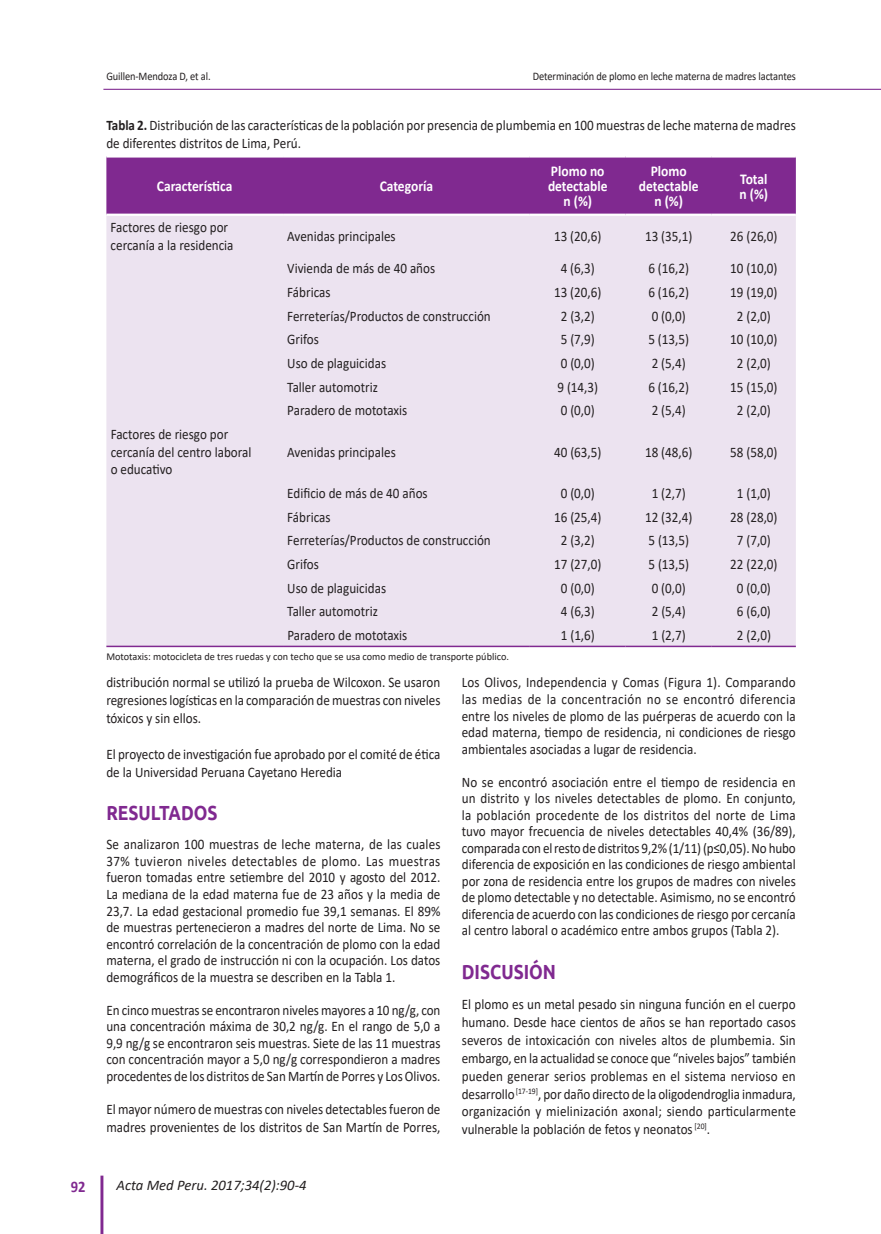
<style>
.page{position:relative;width:881px;height:1234px;background:#fff}
.page>*{position:absolute;margin:0;border:0;box-sizing:border-box;transform-origin:0 0}
._07_SUB{font:700 20.4px "Ubuntu";color:#802990;scale:.85 1}
.t1{font:700 16.05px "Calibri";color:#802990;scale:.9 1}
.CABECERA{font:700 15px/15px "Calibri";color:#fff;scale:.9 1}
.t2{font:italic 14.7px "Calibri";color:#231f20}
._06_TEXTOS{font:14.55px/16.5px "Calibri";color:#231f20;text-align:justify;scale:.9 1}
.CELDA{font:14.55px "Calibri";color:#231f20;scale:.9 1}
.t3{font:11.55px "Calibri";letter-spacing:-.01em;color:#231f20;scale:.9 1}
._04_PIE{font:10.5px "Calibri";color:#231f20}
.s1{font-weight:700}
</style>
<div class="page">
<hr style="left:100px;top:1175px;width:3px;height:58px;background:#802990">
<hr style="left:103px;top:89px;width:777px;height:1px;background:#802990">
<div style="left:106px;top:157px;width:689px;height:56px;background:#802990"></div>
<div style="left:106px;top:216px;width:689px;height:429px;background:#ece3f0"></div>
<hr style="left:106px;top:645px;width:177px;height:2px;background:#802990">
<hr style="left:283px;top:645px;width:246px;height:2px;background:#802990">
<hr style="left:529px;top:645px;width:96px;height:2px;background:#802990">
<hr style="left:625px;top:645px;width:86px;height:2px;background:#802990">
<hr style="left:711px;top:645px;width:84px;height:2px;background:#802990">
<p class="t3" style="left:106px;top:68px;width:117px">Guillen-Mendoza D, et al.</p>
<p class="t3" style="left:532px;top:68px;width:293px">Determinación de plomo en leche materna de madres lactantes</p>
<p class="_06_TEXTOS" style="left:106px;top:116px;width:767px;line-height:17.9px"><span class="s1">Tabla 2.</span> Distribución de las características de la población por presencia de plumbemia en 100 muestras de leche materna de madres de diferentes distritos de Lima, Perú.</p>
<p class="CABECERA" style="left:157px;top:178px;width:85px">Característica</p>
<p class="CABECERA" style="left:379px;top:178px;width:61px">Categoría</p>
<p class="CABECERA" style="left:547px;top:163px;width:68px">Plomo no detectable</p>
<p class="CABECERA" style="left:563px;top:193px;width:33px">n (%)</p>
<p class="CABECERA" style="left:638px;top:163px;width:68px;text-align:center">Plomo detectable</p>
<p class="CABECERA" style="left:654px;top:193px;width:33px">n (%)</p>
<p class="CABECERA" style="left:739px;top:171px;width:32px">Total</p>
<p class="CABECERA" style="left:739px;top:186px;width:33px">n (%)</p>
<p class="CELDA" style="left:111px;top:217px;width:132px">Factores de riesgo por</p>
<p class="CELDA" style="left:111px;top:234px;width:138px">cercanía a la residencia</p>
<p class="CELDA" style="left:287px;top:226px;width:122px">Avenidas principales</p>
<p class="CELDA" style="left:554px;top:226px;width:54px">13 (20,6)</p>
<p class="CELDA" style="left:644px;top:226px;width:54px">13 (35,1)</p>
<p class="CELDA" style="left:729px;top:226px;width:54px">26 (26,0)</p>
<p class="CELDA" style="left:287px;top:258px;width:166px">Vivienda de más de 40 años</p>
<p class="CELDA" style="left:560px;top:258px;width:39px">4 (6,3)</p>
<p class="CELDA" style="left:648px;top:258px;width:47px">6 (16,2)</p>
<p class="CELDA" style="left:729px;top:258px;width:54px">10 (10,0)</p>
<p class="CELDA" style="left:287px;top:282px;width:50px">Fábricas</p>
<p class="CELDA" style="left:554px;top:282px;width:54px">13 (20,6)</p>
<p class="CELDA" style="left:648px;top:282px;width:47px">6 (16,2)</p>
<p class="CELDA" style="left:729px;top:282px;width:54px">19 (19,0)</p>
<p class="CELDA" style="left:287px;top:306px;width:227px">Ferreterías/Productos de construcción</p>
<p class="CELDA" style="left:560px;top:306px;width:39px">2 (3,2)</p>
<p class="CELDA" style="left:651px;top:306px;width:39px">0 (0,0)</p>
<p class="CELDA" style="left:736px;top:306px;width:39px">2 (2,0)</p>
<p class="CELDA" style="left:287px;top:329px;width:37px">Grifos</p>
<p class="CELDA" style="left:560px;top:329px;width:39px">5 (7,9)</p>
<p class="CELDA" style="left:648px;top:329px;width:47px">5 (13,5)</p>
<p class="CELDA" style="left:729px;top:329px;width:54px">10 (10,0)</p>
<p class="CELDA" style="left:287px;top:353px;width:111px">Uso de plaguicidas</p>
<p class="CELDA" style="left:560px;top:353px;width:39px">0 (0,0)</p>
<p class="CELDA" style="left:651px;top:353px;width:39px">2 (5,4)</p>
<p class="CELDA" style="left:736px;top:353px;width:39px">2 (2,0)</p>
<p class="CELDA" style="left:287px;top:377px;width:102px">Taller automotriz</p>
<p class="CELDA" style="left:557px;top:377px;width:47px">9 (14,3)</p>
<p class="CELDA" style="left:648px;top:377px;width:47px">6 (16,2)</p>
<p class="CELDA" style="left:729px;top:377px;width:54px">15 (15,0)</p>
<p class="CELDA" style="left:287px;top:400px;width:135px">Paradero de mototaxis</p>
<p class="CELDA" style="left:560px;top:400px;width:39px">0 (0,0)</p>
<p class="CELDA" style="left:651px;top:400px;width:39px">2 (5,4)</p>
<p class="CELDA" style="left:736px;top:400px;width:39px">2 (2,0)</p>
<p class="CELDA" style="left:111px;top:424px;width:132px">Factores de riesgo por</p>
<p class="CELDA" style="left:111px;top:441px;width:158px">cercanía del centro laboral</p>
<p class="CELDA" style="left:111px;top:459px;width:70px">o educativo</p>
<p class="CELDA" style="left:287px;top:441px;width:122px">Avenidas principales</p>
<p class="CELDA" style="left:554px;top:441px;width:54px">40 (63,5)</p>
<p class="CELDA" style="left:644px;top:441px;width:54px">18 (48,6)</p>
<p class="CELDA" style="left:729px;top:441px;width:54px">58 (58,0)</p>
<p class="CELDA" style="left:287px;top:483px;width:157px">Edificio de más de 40 años</p>
<p class="CELDA" style="left:560px;top:483px;width:39px">0 (0,0)</p>
<p class="CELDA" style="left:651px;top:483px;width:39px">1 (2,7)</p>
<p class="CELDA" style="left:736px;top:483px;width:39px">1 (1,0)</p>
<p class="CELDA" style="left:287px;top:506px;width:50px">Fábricas</p>
<p class="CELDA" style="left:554px;top:506px;width:54px">16 (25,4)</p>
<p class="CELDA" style="left:644px;top:506px;width:54px">12 (32,4)</p>
<p class="CELDA" style="left:729px;top:506px;width:54px">28 (28,0)</p>
<p class="CELDA" style="left:287px;top:530px;width:227px">Ferreterías/Productos de construcción</p>
<p class="CELDA" style="left:560px;top:530px;width:39px">2 (3,2)</p>
<p class="CELDA" style="left:648px;top:530px;width:47px">5 (13,5)</p>
<p class="CELDA" style="left:736px;top:530px;width:39px">7 (7,0)</p>
<p class="CELDA" style="left:287px;top:554px;width:37px">Grifos</p>
<p class="CELDA" style="left:554px;top:554px;width:54px">17 (27,0)</p>
<p class="CELDA" style="left:648px;top:554px;width:47px">5 (13,5)</p>
<p class="CELDA" style="left:729px;top:554px;width:54px">22 (22,0)</p>
<p class="CELDA" style="left:287px;top:577px;width:111px">Uso de plaguicidas</p>
<p class="CELDA" style="left:560px;top:577px;width:39px">0 (0,0)</p>
<p class="CELDA" style="left:651px;top:577px;width:39px">0 (0,0)</p>
<p class="CELDA" style="left:736px;top:577px;width:39px">0 (0,0)</p>
<p class="CELDA" style="left:287px;top:601px;width:102px">Taller automotriz</p>
<p class="CELDA" style="left:560px;top:601px;width:39px">4 (6,3)</p>
<p class="CELDA" style="left:651px;top:601px;width:39px">2 (5,4)</p>
<p class="CELDA" style="left:736px;top:601px;width:39px">6 (6,0)</p>
<p class="CELDA" style="left:287px;top:625px;width:135px">Paradero de mototaxis</p>
<p class="CELDA" style="left:560px;top:625px;width:39px">1 (1,6)</p>
<p class="CELDA" style="left:651px;top:625px;width:39px">1 (2,7)</p>
<p class="CELDA" style="left:736px;top:625px;width:39px">2 (2,0)</p>
<p class="_04_PIE" style="left:106px;top:649px;width:404px">Mototaxis: motocicleta de tres ruedas y con techo que se usa como medio de transporte público.</p>
<p class="_06_TEXTOS" style="left:106px;top:673px;width:372px;line-height:17.9px">distribución normal se utilizó la prueba de Wilcoxon. Se usaron regresiones logísticas en la comparación de muestras con niveles tóxicos y sin ellos.</p>
<p class="_06_TEXTOS" style="left:106px;top:744px;width:372px;line-height:17.9px">El proyecto de investigación fue aprobado por el comité de ética de la Universidad Peruana Cayetano Heredia</p>
<p class="_07_SUB" style="left:106px;top:799px;width:132px">RESULTADOS</p>
<p class="_06_TEXTOS" style="left:106px;top:835px;width:372px">Se analizaron 100 muestras de leche materna, de las cuales 37% tuvieron niveles detectables de plomo. Las muestras fueron tomadas entre setiembre del 2010 y agosto del 2012.<br>La mediana de la edad materna fue de 23 años y la media de 23,7. La edad gestacional promedio fue 39,1 semanas. El 89% de muestras pertenecieron a madres del norte de Lima. No se encontró correlación de la concentración de plomo con la edad materna, el grado de instrucción ni con la ocupación. Los datos demográficos de la muestra se describen en la Tabla 1.</p>
<p class="_06_TEXTOS" style="left:106px;top:1000px;width:372px">En cinco muestras se encontraron niveles mayores a 10 ng/g, con una concentración máxima de 30,2 ng/g. En el rango de 5,0 a 9,9 ng/g se encontraron seis muestras. Siete de las 11 muestras con concentración mayor a 5,0 ng/g correspondieron a madres procedentes de los distritos de San Martín de Porres y Los Olivos.</p>
<p class="_06_TEXTOS" style="left:106px;top:1099px;width:372px;line-height:17.9px">El mayor número de muestras con niveles detectables fueron de madres provenientes de los distritos de San Martín de Porres,</p>
<p class="t1" style="left:71px;top:1175px;width:18px">92</p>
<p class="t2" style="left:116px;top:1174px;width:191px">Acta Med Peru. 2017;34(2):90-4</p>
<p class="_06_TEXTOS" style="left:461px;top:674px;width:372px">Los Olivos, Independencia y Comas (Figura 1). Comparando las medias de la concentración no se encontró diferencia entre los niveles de plomo de las puérperas de acuerdo con la edad materna, tiempo de residencia, ni condiciones de riesgo ambientales asociadas a lugar de residencia.</p>
<p class="_06_TEXTOS" style="left:461px;top:773px;width:372px">No se encontró asociación entre el tiempo de residencia en un distrito y los niveles detectables de plomo. En conjunto, la población procedente de los distritos del norte de Lima tuvo mayor frecuencia de niveles detectables 40,4% (36/89), comparada con el resto de distritos 9,2% (1/11) (p≤0,05). No hubo diferencia de exposición en las condiciones de riesgo ambiental por zona de residencia entre los grupos de madres con niveles de plomo detectable y no detectable. Asimismo, no se encontró diferencia de acuerdo con las condiciones de riesgo por cercanía al centro laboral o académico entre ambos grupos (Tabla 2).</p>
<p class="_07_SUB" style="left:461px;top:957px;width:112px">DISCUSIÓN</p>
<p class="_06_TEXTOS" style="left:461px;top:994px;width:372px;line-height:17.9px">El plomo es un metal pesado sin ninguna función en el cuerpo humano. Desde hace cientos de años se han reportado casos severos de intoxicación con niveles altos de plumbemia. Sin embargo, en la actualidad se conoce que “niveles bajos” también pueden generar serios problemas en el sistema nervioso en desarrollo <sup>[17-19]</sup>, por daño directo de la oligodendroglia inmadura, organización y mielinización axonal; siendo particularmente vulnerable la población de fetos y neonatos <sup>[20]</sup>.</p>
</div>
